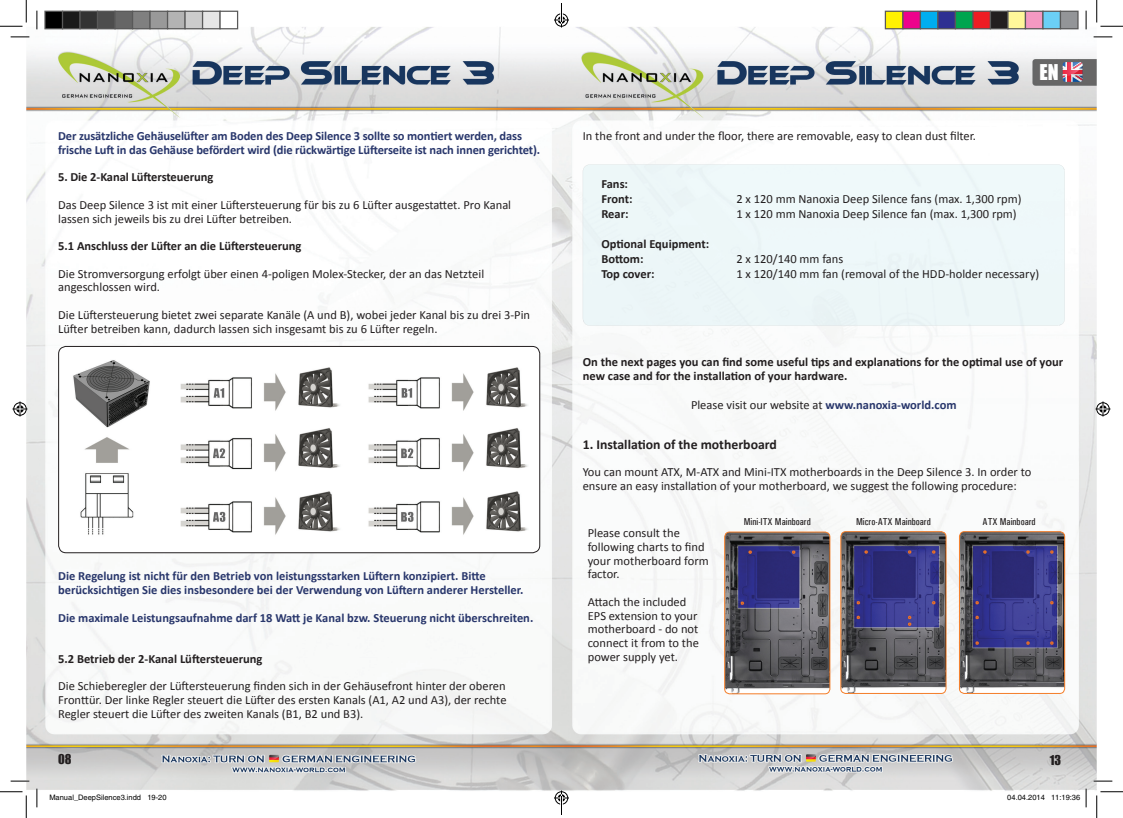
<style>
.page{position:relative;width:1123px;height:818px;background:#fff}
.page>*{position:absolute;margin:0;border:0;box-sizing:border-box;transform-origin:0 0}
.t1{font:20px "Impact";color:#fff}
.t2{font:700 13.75px "Calibri";color:#231f20}
.t3{font:12.5px/13.8px "Calibri";color:#231f20}
.t4{font:700 12.5px/13.8px "Calibri";letter-spacing:-.01em;color:#29376c}
.t5{font:700 12.5px/15px "Calibri";color:#231f20}
.t6{font:12.5px "Impact";color:#231f20}
.t7{font:500 10px "Univers Condensed";color:#231f20}
.t8{font:7.5px "Helvetica";color:#000}
.s1{font-weight:700;color:#29376c}
</style>
<div class="page">
<img style="left:26px;top:26px;width:1070px;height:766px">
<img style="left:59px;top:346px;width:481px;height:207px">
<div style="left:58px;top:346px;width:482px;height:207px;border:1px solid #231f20;border-radius:8px"></div>
<svg style="left:1062px;top:62px;width:20px;height:20px"></svg>
<img style="left:724px;top:532px;width:106px;height:162px">
<div style="left:724px;top:532px;width:106px;height:162px;border:1px solid #f47d28;border-radius:5px"></div>
<img style="left:841px;top:532px;width:105px;height:161px">
<div style="left:840px;top:531px;width:106px;height:162px;border:1px solid #f47d28;border-radius:5px"></div>
<img style="left:959px;top:532px;width:105px;height:161px">
<div style="left:959px;top:531px;width:105px;height:162px;border:1px solid #f47d28;border-radius:5px"></div>
<div style="left:583px;top:165px;width:481px;height:160px;background:#edf7f8"></div>
<svg style="left:11px;top:36px;width:18px;height:2px"></svg>
<svg style="left:1093px;top:36px;width:19px;height:2px"></svg>
<svg style="left:11px;top:780px;width:18px;height:2px"></svg>
<svg style="left:1093px;top:780px;width:19px;height:2px"></svg>
<svg style="left:36px;top:11px;width:2px;height:18px"></svg>
<svg style="left:36px;top:788px;width:2px;height:19px"></svg>
<svg style="left:1085px;top:11px;width:1px;height:18px"></svg>
<svg style="left:0;top:0;width:27px;height:27px"></svg>
<svg style="left:0;top:791px;width:27px;height:27px"></svg>
<svg style="left:1096px;top:0;width:27px;height:27px"></svg>
<svg style="left:1096px;top:791px;width:27px;height:27px"></svg>
<svg style="left:13px;top:401px;width:15px;height:15px"></svg>
<svg style="left:1095px;top:401px;width:15px;height:15px"></svg>
<div style="left:45px;top:11px;width:18px;height:18px;background:#000"></div>
<div style="left:44px;top:11px;width:19px;height:18px;border:1px solid #595959"></div>
<div style="left:63px;top:11px;width:17px;height:18px;background:#1a1a1a"></div>
<div style="left:62px;top:11px;width:19px;height:18px;border:1px solid #595959"></div>
<div style="left:80px;top:11px;width:18px;height:18px;background:#333"></div>
<div style="left:79px;top:11px;width:19px;height:18px;border:1px solid #595959"></div>
<div style="left:98px;top:11px;width:17px;height:18px;background:#4d4d4d"></div>
<div style="left:97px;top:11px;width:19px;height:18px;border:1px solid #595959"></div>
<div style="left:115px;top:11px;width:18px;height:18px;background:#666"></div>
<div style="left:114px;top:11px;width:19px;height:18px;border:1px solid #595959"></div>
<div style="left:133px;top:11px;width:17px;height:18px;background:#808080"></div>
<div style="left:132px;top:11px;width:19px;height:18px;border:1px solid #595959"></div>
<div style="left:150px;top:11px;width:18px;height:18px;background:#999"></div>
<div style="left:149px;top:11px;width:19px;height:18px;border:1px solid #595959"></div>
<div style="left:168px;top:11px;width:17px;height:18px;background:#b3b3b3"></div>
<div style="left:167px;top:11px;width:19px;height:18px;border:1px solid #595959"></div>
<div style="left:185px;top:11px;width:18px;height:18px;background:#ccc"></div>
<div style="left:184px;top:11px;width:19px;height:18px;border:1px solid #595959"></div>
<div style="left:203px;top:11px;width:17px;height:18px;background:#e6e6e6"></div>
<div style="left:202px;top:11px;width:19px;height:18px;border:1px solid #595959"></div>
<div style="left:220px;top:11px;width:18px;height:18px;background:#fff"></div>
<div style="left:219px;top:11px;width:19px;height:18px;border:1px solid #595959"></div>
<div style="left:885px;top:11px;width:18px;height:18px;background:#fff101"></div>
<div style="left:884px;top:11px;width:19px;height:18px;border:1px solid #595959"></div>
<div style="left:903px;top:11px;width:17px;height:18px;background:#ed028c"></div>
<div style="left:902px;top:11px;width:19px;height:18px;border:1px solid #595959"></div>
<div style="left:920px;top:11px;width:18px;height:18px;background:#00aeef"></div>
<div style="left:919px;top:11px;width:19px;height:18px;border:1px solid #595959"></div>
<div style="left:938px;top:11px;width:17px;height:18px;background:#2e3092"></div>
<div style="left:937px;top:11px;width:19px;height:18px;border:1px solid #595959"></div>
<div style="left:955px;top:11px;width:18px;height:18px;background:#00a54f"></div>
<div style="left:954px;top:11px;width:19px;height:18px;border:1px solid #595959"></div>
<div style="left:973px;top:11px;width:17px;height:18px;background:#ee1d23"></div>
<div style="left:972px;top:11px;width:19px;height:18px;border:1px solid #595959"></div>
<div style="left:990px;top:11px;width:18px;height:18px;background:#231f20"></div>
<div style="left:989px;top:11px;width:19px;height:18px;border:1px solid #595959"></div>
<div style="left:1008px;top:11px;width:17px;height:18px;background:#fff79a"></div>
<div style="left:1007px;top:11px;width:19px;height:18px;border:1px solid #595959"></div>
<div style="left:1025px;top:11px;width:18px;height:18px;background:#f499c2"></div>
<div style="left:1024px;top:11px;width:19px;height:18px;border:1px solid #595959"></div>
<div style="left:1043px;top:11px;width:17px;height:18px;background:#6bcff6"></div>
<div style="left:1042px;top:11px;width:19px;height:18px;border:1px solid #595959"></div>
<div style="left:1060px;top:11px;width:18px;height:18px;background:#939598"></div>
<div style="left:1059px;top:11px;width:19px;height:18px;border:1px solid #595959"></div>
<svg style="left:1051px;top:788px;width:35px;height:19px"></svg>
<svg style="left:554px;top:3px;width:15px;height:25px"></svg>
<svg style="left:554px;top:790px;width:15px;height:25px"></svg>
<p class="t4" style="left:58px;top:129px;width:483px">Der zusätzliche Gehäuselüfter am Boden des Deep Silence 3 sollte so montiert werden, dass frische Luft in das Gehäuse befördert wird (die rückwärtige Lüfterseite ist nach innen gerichtet).</p>
<p class="t5" style="left:58px;top:170px;width:157px">5. Die 2-Kanal Lüftersteuerung</p>
<p class="t3" style="left:58px;top:198px;width:454px">Das Deep Silence 3 ist mit einer Lüftersteuerung für bis zu 6 Lüfter ausgestattet. Pro Kanal lassen sich jeweils bis zu drei Lüfter betreiben.</p>
<p class="t5" style="left:58px;top:238px;width:245px">5.1 Anschluss der Lüfter an die Lüftersteuerung</p>
<p class="t3" style="left:58px;top:267px;width:427px">Die Stromversorgung erfolgt über einen 4-poligen Molex-Stecker, der an das Netzteil angeschlossen wird.</p>
<p class="t3" style="left:58px;top:308px;width:473px">Die Lüftersteuerung bietet zwei separate Kanäle (A und B), wobei jeder Kanal bis zu drei 3-Pin<br>Lüfter betreiben kann, dadurch lassen sich insgesamt bis zu 6 Lüfter regeln.</p>
<p class="t4" style="left:58px;top:569px;width:467px">Die Regelung ist nicht für den Betrieb von leistungsstarken Lüftern konzipiert. Bitte berücksichtigen Sie dies insbesondere bei der Verwendung von Lüftern anderer Hersteller.</p>
<p class="t4" style="left:58px;top:610px;width:477px">Die maximale Leistungsaufnahme darf 18 Watt je Kanal bzw. Steuerung nicht überschreiten.</p>
<p class="t5" style="left:58px;top:651px;width:206px">5.2 Betrieb der 2-Kanal Lüftersteuerung</p>
<p class="t3" style="left:58px;top:679px;width:450px;text-align:justify">Die Schieberegler der Lüftersteuerung finden sich in der Gehäusefront hinter der oberen Fronttür. Der linke Regler steuert die Lüfter des ersten Kanals (A1, A2 und A3), der rechte Regler steuert die Lüfter des zweiten Kanals (B1, B2 und B3).</p>
<h1 class="t1" style="left:1039px;top:56px;width:21px">EN</h1>
<p class="t3" style="left:583px;top:129px;width:395px">In the front and under the floor, there are removable, easy to clean dust filter.</p>
<p class="t5" style="left:601px;top:176px;width:33px">Fans:<br>Front:</p>
<p class="t3" style="left:736px;top:192px;width:287px">2 x 120 mm Nanoxia Deep Silence fans (max. 1,300 rpm)</p>
<p class="t5" style="left:601px;top:206px;width:29px">Rear:</p>
<p class="t3" style="left:736px;top:207px;width:282px">1 x 120 mm Nanoxia Deep Silence fan (max. 1,300 rpm)</p>
<p class="t5" style="left:601px;top:236px;width:109px">Optional Equipment:<br>Bottom:</p>
<p class="t3" style="left:736px;top:252px;width:108px">2 x 120/140 mm fans</p>
<p class="t5" style="left:601px;top:266px;width:55px">Top cover:</p>
<p class="t3" style="left:736px;top:267px;width:304px">1 x 120/140 mm fan (removal of the HDD-holder necessary)</p>
<p class="t5" style="left:583px;top:355px;width:482px;line-height:13.8px">On the next pages you can find some useful tips and explanations for the optimal use of your new case and for the installation of your hardware.</p>
<p class="t3" style="left:691px;top:398px;width:267px">Please visit our website at <span class="s1">www.nanoxia-world.com</span></p>
<p class="t2" style="left:583px;top:436px;width:196px">1. Installation of the motherboard</p>
<p class="t3" style="left:583px;top:465px;width:450px">You can mount ATX, M-ATX and Mini-ITX motherboards in the Deep Silence 3. In order to ensure an easy installation of your motherboard, we suggest the following procedure:</p>
<p class="t3" style="left:588px;top:526px;width:122px">Please consult the following charts to find your motherboard form factor.</p>
<p class="t3" style="left:588px;top:595px;width:113px">Attach the included<br>EPS extension to your motherboard - do not connect it from to the power supply yet.</p>
<p class="t7" style="left:744px;top:516px;width:68px">Mini-ITX Mainboard</p>
<p class="t7" style="left:856px;top:516px;width:76px">Micro-ATX Mainboard</p>
<p class="t7" style="left:982px;top:516px;width:55px">ATX Mainboard</p>
<p class="t6" style="left:58px;top:749px;width:15px">08</p>
<p class="t6" style="left:1049px;top:750px;width:13px">13</p>
<p class="t8" style="left:49px;top:793px;width:119px">Manual_DeepSilence3.indd 19-20</p>
<p class="t8" style="left:1007px;top:793px;width:74px">04.04.2014 11:19:36</p>
</div>
